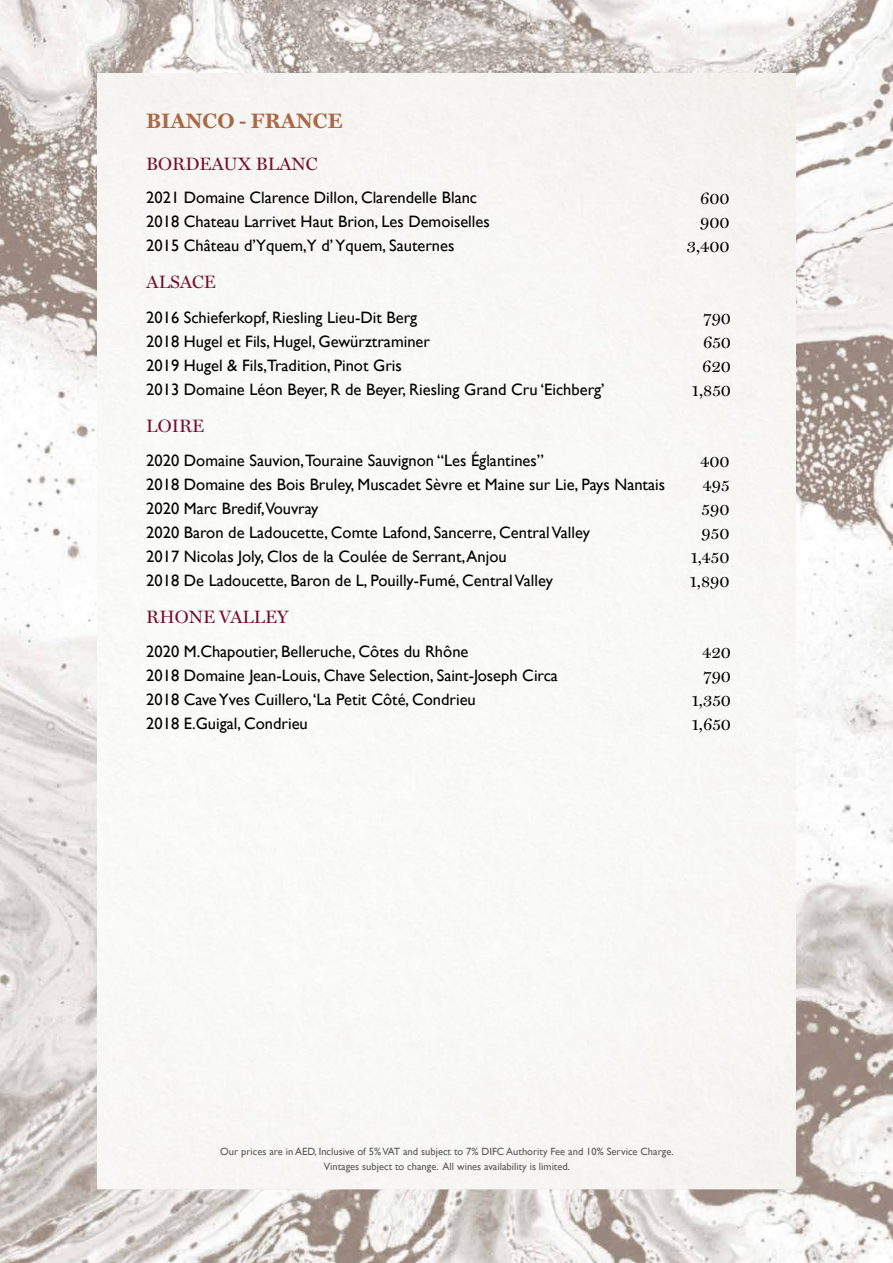
<style>
.page{position:relative;width:893px;height:1263px;background:#fff}
.page>*{position:absolute;margin:0;border:0;box-sizing:border-box;transform-origin:0 0}
.t1{font:700 21px "Miller Text";color:#a86946}
.t2{font:18px "Miller Display Roman";color:#740e2e}
.t3{font:16.5px/24px "Gill Sans";color:#000101}
.t4{font:16.5px/24px "Miller Display Roman";color:#000;text-align:right}
.t5{font:10.5px/15px "Gill Sans";color:#58595b;text-align:center}
</style>
<div class="page">
<img style="left:0;top:0;width:893px;height:1263px">
<div style="left:97px;top:74px;width:699px;height:1115px;background:#f8f8f6"></div>
<p class="t1" style="left:146px;top:108px;width:198px">BIANCO - FRANCE</p>
<p class="t2" style="left:146px;top:153px;width:173px">BORDEAUX BLANC</p>
<p class="t3" style="left:146px;top:185px;width:345px">2021 Domaine Clarence Dillon, Clarendelle Blanc<br>2018 Chateau Larrivet Haut Brion, Les Demoiselles<br>2015 Château d’Yquem,Y d’ Yquem, Sauternes</p>
<p class="t2" style="left:146px;top:271px;width:71px">ALSACE</p>
<p class="t4" style="left:687px;top:186px;width:44px">600<br>900<br>3,400</p>
<p class="t3" style="left:146px;top:306px;width:460px">2016 Schieferkopf, Riesling Lieu-Dit Berg<br>2018 Hugel et Fils, Hugel, Gewürztraminer<br>2019 Hugel &amp; Fils,Tradition, Pinot Gris<br>2013 Domaine Léon Beyer, R de Beyer, Riesling Grand Cru ‘Eichberg’</p>
<p class="t4" style="left:692px;top:306px;width:41px">790<br>650<br>620<br>1,850</p>
<p class="t2" style="left:146px;top:415px;width:60px">LOIRE</p>
<p class="t3" style="left:146px;top:449px;width:520px">2020 Domaine Sauvion,Touraine Sauvignon “Les Églantines”<br>2018 Domaine des Bois Bruley, Muscadet Sèvre et Maine sur Lie, Pays Nantais 2020 Marc Bredif,Vouvray<br>2020 Baron de Ladoucette, Comte Lafond, Sancerre, Central Valley<br>2017 Nicolas Joly, Clos de la Coulée de Serrant, Anjou<br>2018 De Ladoucette, Baron de L, Pouilly-Fumé, Central Valley</p>
<p class="t4" style="left:690px;top:449px;width:41px">400<br>495<br>590<br>950<br>1,450<br>1,890</p>
<p class="t2" style="left:146px;top:606px;width:144px">RHONE VALLEY</p>
<p class="t3" style="left:146px;top:640px;width:413px">2020 M.Chapoutier, Belleruche, Côtes du Rhône<br>2018 Domaine Jean-Louis, Chave Selection, Saint-Joseph Circa 2018 Cave Yves Cuillero, ‘La Petit Côté, Condrieu<br>2018 E.Guigal, Condrieu</p>
<p class="t4" style="left:692px;top:640px;width:41px">420<br>790<br>1,350<br>1,650</p>
<p class="t5" style="left:220px;top:1144px;width:455px">Our prices are in AED, Inclusive of 5% VAT and subject to 7% DIFC Authority Fee and 10% Service Charge.<br>Vintages subject to change. All wines availability is limited.</p>
</div>
